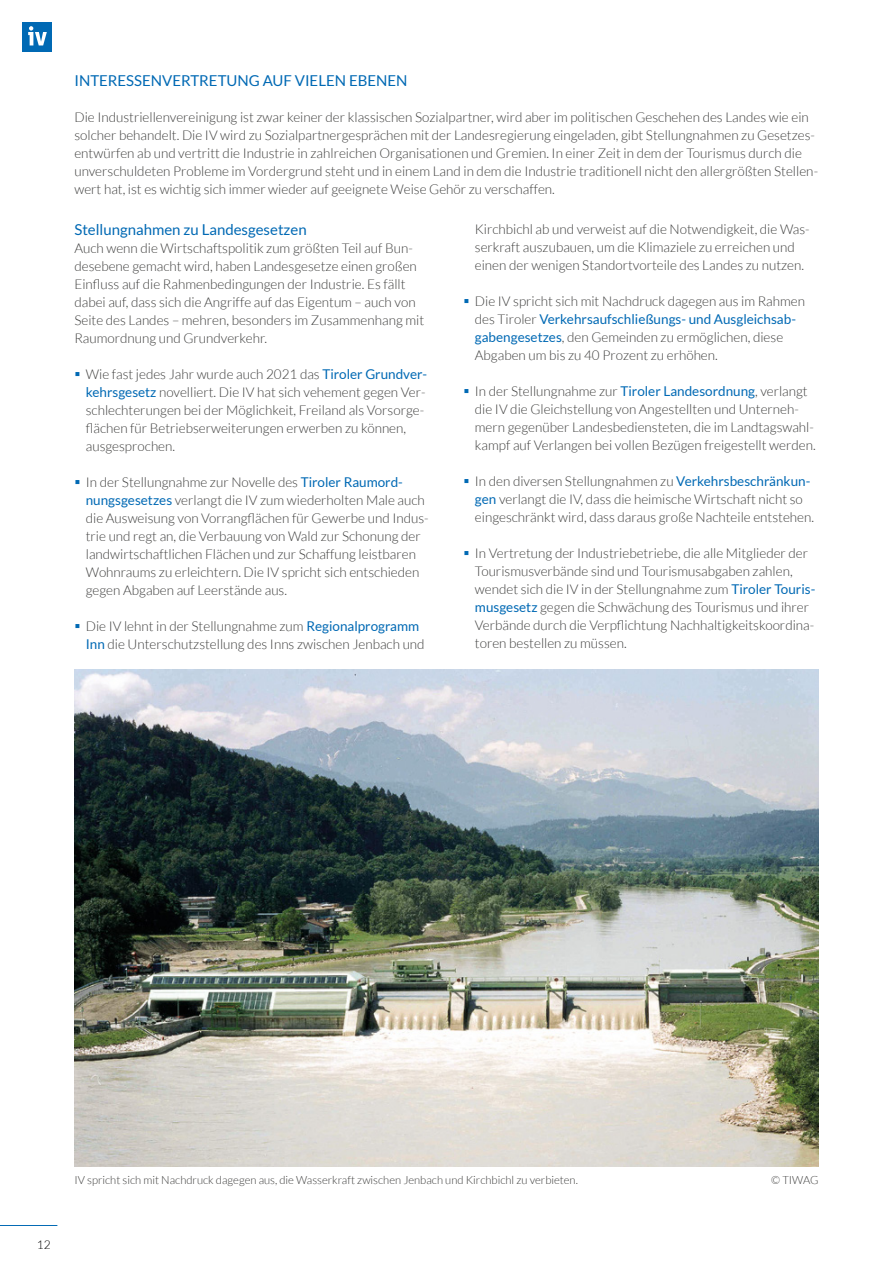
<style>
.page{position:relative;width:893px;height:1263px;background:#fff}
.page>*{position:absolute;margin:0;border:0;box-sizing:border-box;transform-origin:0 0}
.t1{font:15px "Lato";color:#0069b4}
.t2{font:300 13.5px/18px "Lato";color:#3c3c3b}
.t3{font:300 12px "Lato";color:#000}
.t4{font:300 11.25px "Lato";color:#3c3c3b}
.s1{color:#0069b4}
.s2{font-weight:400;color:#0069b4}
</style>
<div class="page">
<hr style="left:0;top:1225px;width:57px;height:1px;background:#0069b4">
<div style="left:22px;top:22px;width:30px;height:30px;background:#0069b4"></div>
<svg style="left:28px;top:26px;width:19px;height:19px"></svg>
<img style="left:74px;top:669px;width:745px;height:497px">
<p class="t1" style="left:74px;top:73px;width:335px">INTERESSENVERTRETUNG AUF VIELEN EBENEN</p>
<p class="t2" style="left:74px;top:109px;width:745px">Die Industriellenvereinigung ist zwar keiner der klassischen Sozialpartner, wird aber im politischen Geschehen des Landes wie ein solcher behandelt. Die IV wird zu Sozialpartnergesprächen mit der Landesregierung eingeladen, gibt Stellungnahmen zu Gesetzes&shy;entwürfen ab und vertritt die Industrie in zahlreichen Organisationen und Gremien. In einer Zeit in dem der Tourismus durch die unverschuldeten Probleme im Vordergrund steht und in einem Land in dem die Industrie traditionell nicht den allergrößten Stellen&shy;wert hat, ist es wichtig sich immer wieder auf geeignete Weise Gehör zu verschaffen.</p>
<p class="t1" style="left:74px;top:221px;width:234px">Stellungnahmen zu Landesgesetzen</p>
<p class="t2" style="left:74px;top:239px;width:351px">Auch wenn die Wirtschaftspolitik zum größten Teil auf Bun&shy;desebene gemacht wird, haben Landesgesetze einen großen Einfluss auf die Rahmenbedingungen der Industrie. Es fällt dabei auf, dass sich die Angriffe auf das Eigentum – auch von Seite des Landes – mehren, besonders im Zusammenhang mit Raumordnung und Grundverkehr.</p>
<p class="t2" style="left:86px;top:365px;width:343px;text-indent:-11px"><span class="s1">▪</span> Wie fast jedes Jahr wurde auch 2021 das <span class="s2">Tiroler Grundver&shy;kehrsgesetz</span> novelliert. Die IV hat sich vehement gegen Ver&shy;schlechterungen bei der Möglichkeit, Freiland als Vorsorge&shy;flächen für Betriebserweiterungen erwerben zu können, ausgesprochen.</p>
<p class="t2" style="left:86px;top:473px;width:344px;text-indent:-11px"><span class="s1">▪</span> In der Stellungnahme zur Novelle des <span class="s2">Tiroler Raumord&shy;nungsgesetzes</span> verlangt die IV zum wiederholten Male auch die Ausweisung von Vorrangflächen für Gewerbe und Indus&shy;trie und regt an, die Verbauung von Wald zur Schonung der landwirtschaftlichen Flächen und zur Schaffung leistbaren Wohnraums zu erleichtern. Die IV spricht sich entschieden gegen Abgaben auf Leerstände aus.</p>
<p class="t2" style="left:86px;top:617px;width:340px;text-indent:-11px"><span class="s1">▪</span> Die IV lehnt in der Stellungnahme zum <span class="s2">Regionalprogramm<br>Inn</span> die Unterschutzstellung des Inns zwischen Jenbach und</p>
<p class="t2" style="left:475px;top:220px;width:336px">Kirchbichl ab und verweist auf die Notwendigkeit, die Was&shy;serkraft auszubauen, um die Klimaziele zu erreichen und einen der wenigen Standortvorteile des Landes zu nutzen.</p>
<p class="t2" style="left:475px;top:292px;width:332px;text-indent:-11px"><span class="s1">▪</span> Die IV spricht sich mit Nachdruck dagegen aus im Rahmen des Tiroler <span class="s2">Verkehrsaufschließungs- und Ausgleichsab&shy;gabengesetzes</span>, den Gemeinden zu ermöglichen, diese Abgaben um bis zu 40 Prozent zu erhöhen.</p>
<p class="t2" style="left:475px;top:382px;width:342px;text-indent:-11px"><span class="s1">▪</span> In der Stellungnahme zur <span class="s2">Tiroler Landesordnung</span>, verlangt die IV die Gleichstellung von Angestellten und Unterneh&shy;mern gegenüber Landesbediensteten, die im Landtagswahl&shy;kampf auf Verlangen bei vollen Bezügen freigestellt werden.</p>
<p class="t2" style="left:475px;top:472px;width:341px;text-indent:-11px"><span class="s1">▪</span> In den diversen Stellungnahmen zu <span class="s2">Verkehrsbeschränkun&shy;gen</span> verlangt die IV, dass die heimische Wirtschaft nicht so eingeschränkt wird, dass daraus große Nachteile entstehen.</p>
<p class="t2" style="left:475px;top:544px;width:342px;text-indent:-11px"><span class="s1">▪</span> In Vertretung der Industriebetriebe, die alle Mitglieder der Tourismusverbände sind und Tourismusabgaben zahlen, wendet sich die IV in der Stellungnahme zum <span class="s2">Tiroler Touris&shy;musgesetz</span> gegen die Schwächung des Tourismus und ihrer Verbände durch die Verpflichtung Nachhaltigkeitskoordina&shy;toren bestellen zu müssen.</p>
<p class="t3" style="left:37px;top:1238px;width:15px">12</p>
<p class="t4" style="left:74px;top:1173px;width:505px">IV spricht sich mit Nachdruck dagegen aus, die Wasserkraft zwischen Jenbach und Kirchbichl zu verbieten.</p>
<p class="t4" style="left:771px;top:1173px;width:49px">© TIWAG</p>
</div>
